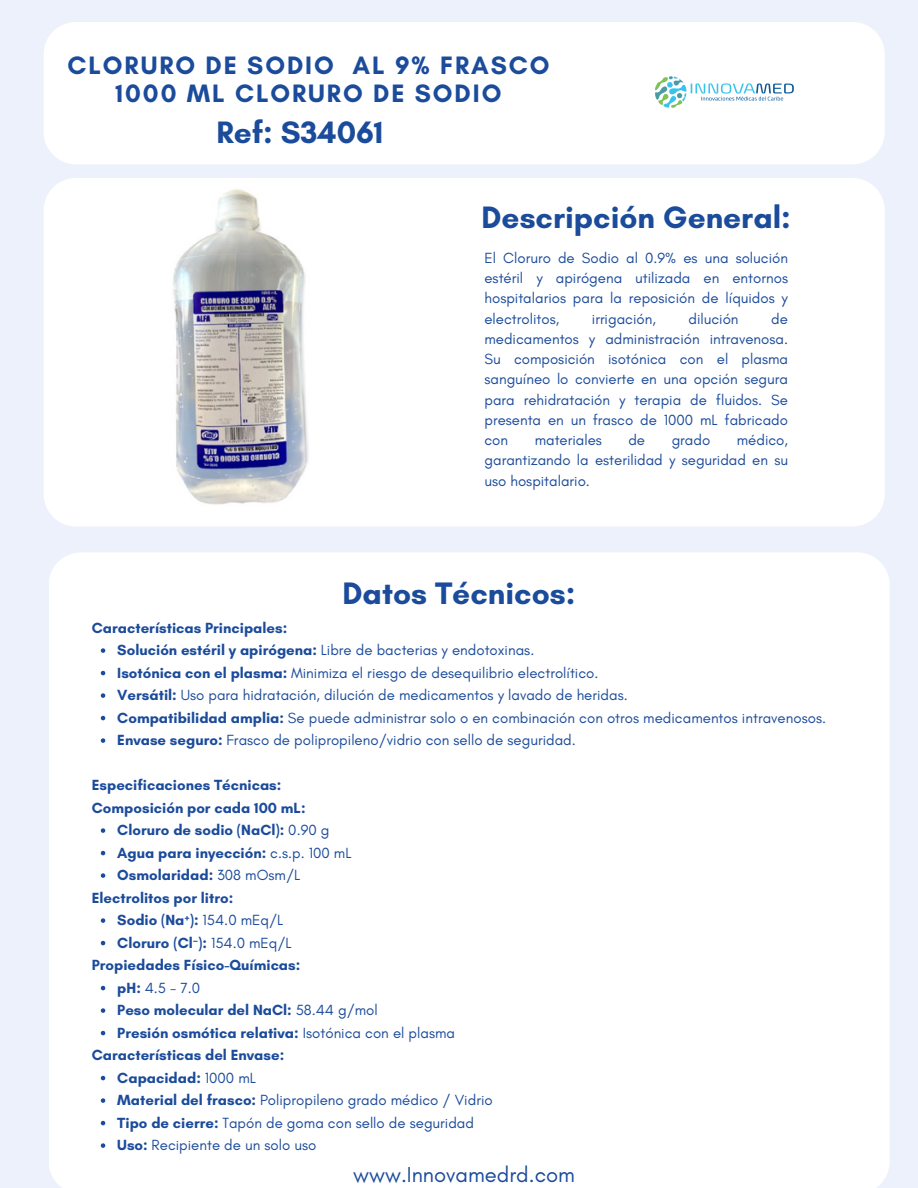
<style>
.page{position:relative;width:918px;height:1188px;background:#edf1fb}
.page>*{position:absolute;margin:0;border:0;box-sizing:border-box;transform-origin:0 0}
.t1{font:700 31.65px "Glacial Indifference";color:#1b4b9b}
.t2{font:700 31.5px "Glacial Indifference";color:#1b4b9b}
.t3{font:700 25.65px/28.2px "Glacial Indifference";letter-spacing:.075em;color:#1b4b9b;text-align:center}
.t4{font:22.05px "Glacial Indifference";color:#1b4b9b}
.t5{font:15px/20.2px "Glacial Indifference";color:#1b4b9b;text-align:justify}
.t6{font:700 15px/22.5px "Glacial Indifference";color:#1b4b9b}
.s1{font-weight:700}
.s2{font-weight:400}
.s3{font-family:"Noto Sans"}
</style>
<div class="page">
<div style="left:44px;top:22px;width:841px;height:142px;background:#fff"></div>
<div style="left:49px;top:553px;width:841px;height:635px;background:#fff"></div>
<div style="left:44px;top:178px;width:841px;height:348px;background:#fff"></div>
<img style="left:648px;top:51px;width:151px;height:82px">
<img style="left:129px;top:187px;width:236px;height:330px">
<svg style="left:101px;top:648px;width:4px;height:5px"></svg>
<svg style="left:101px;top:671px;width:4px;height:4px"></svg>
<svg style="left:101px;top:693px;width:4px;height:5px"></svg>
<svg style="left:101px;top:716px;width:4px;height:4px"></svg>
<svg style="left:101px;top:738px;width:4px;height:5px"></svg>
<svg style="left:101px;top:828px;width:4px;height:5px"></svg>
<svg style="left:101px;top:851px;width:4px;height:4px"></svg>
<svg style="left:101px;top:873px;width:4px;height:5px"></svg>
<svg style="left:101px;top:918px;width:4px;height:5px"></svg>
<svg style="left:101px;top:941px;width:4px;height:4px"></svg>
<svg style="left:101px;top:986px;width:4px;height:4px"></svg>
<svg style="left:101px;top:1008px;width:4px;height:5px"></svg>
<svg style="left:101px;top:1031px;width:4px;height:4px"></svg>
<svg style="left:101px;top:1076px;width:4px;height:4px"></svg>
<svg style="left:101px;top:1098px;width:4px;height:5px"></svg>
<svg style="left:101px;top:1121px;width:4px;height:4px"></svg>
<svg style="left:101px;top:1143px;width:4px;height:5px"></svg>
<p class="t3" style="left:67px;top:51px;width:484px">CLORURO DE SODIO AL 9% FRASCO<br>1000 ML CLORURO DE SODIO</p>
<p class="t2" style="left:216px;top:113px;width:169px">Ref: S34061</p>
<p class="t2" style="left:482px;top:198px;width:311px">Descripción General:</p>
<h4 class="t5" style="left:484px;top:248px;width:305px">El Cloruro de Sodio al 0.9% es una solución estéril y apirógena utilizada en entornos hospitalarios para la reposición de líquidos y electrolitos,</h4>
<h4 class="t5" style="left:484px;top:308px;width:305px;text-indent:287px">de medicamentos y administración intravenosa.<br>Su composición isotónica con el plasma sanguíneo lo convierte en una opción segura para rehidratación y terapia de fluidos. Se presenta en un frasco de 1000 mL fabricado con</h4>
<h4 class="t5" style="left:592px;top:308px;width:65px">irrigación,</h4>
<h4 class="t5" style="left:689px;top:308px;width:52px">dilución</h4>
<h4 class="t5" style="left:484px;top:430px;width:305px;text-indent:252px">médico, garantizando la esterilidad y seguridad en su uso hospitalario.</h4>
<h4 class="t5" style="left:535px;top:430px;width:69px">materiales</h4>
<h4 class="t5" style="left:628px;top:430px;width:18px">de</h4>
<h4 class="t5" style="left:672px;top:430px;width:40px">grado</h4>
<p class="t1" style="left:342px;top:573px;width:234px">Datos Técnicos:</p>
<h1 class="t6" style="left:92px;top:616px;width:197px">Características Principales:</h1>
<p class="t5" style="left:117px;top:640px;width:419px"><span class="s1">Solución estéril y apirógena:</span> Libre de bacterias y endotoxinas.</p>
<p class="t5" style="left:117px;top:662px;width:483px"><span class="s1">Isotónica con el plasma:</span> Minimiza el riesgo de desequilibrio electrolítico.</p>
<h1 class="t5" style="left:117px;top:685px;width:512px"><span class="s1">Versátil:</span> Uso para hidratación, dilución de medicamentos y lavado de heridas.</h1>
<p class="t5" style="left:117px;top:707px;width:710px"><span class="s1">Compatibilidad amplia:</span> Se puede administrar solo o en combinación con otros medicamentos intravenosos.</p>
<h1 class="t5" style="left:117px;top:730px;width:460px"><span class="s1">Envase seguro:</span> Frasco de polipropileno/vidrio con sello de seguridad.</h1>
<h4 class="t6" style="left:92px;top:774px;width:215px">Especificaciones Técnicas:<br>Composición por cada 100 mL:</h4>
<p class="t6" style="left:117px;top:819px;width:214px">Cloruro de sodio (NaCl): <span class="s2">0.90 g</span></p>
<p class="t6" style="left:117px;top:841px;width:236px">Agua para inyección: <span class="s2">c.s.p. 100 mL</span></p>
<p class="t6" style="left:117px;top:864px;width:184px">Osmolaridad: <span class="s2">308 mOsm/L</span></p>
<p class="t6" style="left:92px;top:886px;width:143px">Electrolitos por litro:</p>
<p class="t6" style="left:117px;top:909px;width:168px">Sodio (Na<span class="s3">⁺</span>): <span class="s2">154.0 mEq/L</span></p>
<h4 class="t6" style="left:117px;top:931px;width:176px">Cloruro (Cl<span class="s3">⁻</span>): <span class="s2">154.0 mEq/L</span></h4>
<p class="t6" style="left:92px;top:954px;width:210px">Propiedades Físico-Químicas:</p>
<p class="t5" style="left:117px;top:977px;width:84px"><span class="s1">pH:</span> 4.5 - 7.0</p>
<p class="t6" style="left:117px;top:999px;width:262px">Peso molecular del NaCl: <span class="s2">58.44 g/mol</span></p>
<h4 class="t6" style="left:117px;top:1021px;width:339px">Presión osmótica relativa: <span class="s2">Isotónica con el plasma</span></h4>
<p class="t6" style="left:92px;top:1044px;width:194px">Características del Envase:</p>
<p class="t6" style="left:117px;top:1066px;width:140px">Capacidad: <span class="s2">1000 mL</span></p>
<h4 class="t5" style="left:117px;top:1090px;width:377px"><span class="s1">Material del frasco:</span> Polipropileno grado médico / Vidrio</h4>
<p class="t5" style="left:117px;top:1112px;width:358px"><span class="s1">Tipo de cierre:</span> Tapón de goma con sello de seguridad</p>
<p class="t5" style="left:117px;top:1135px;width:201px"><span class="s1">Uso:</span> Recipiente de un solo uso</p>
<p class="t4" style="left:353px;top:1161px;width:223px">www.Innovamedrd.com</p>
</div>
